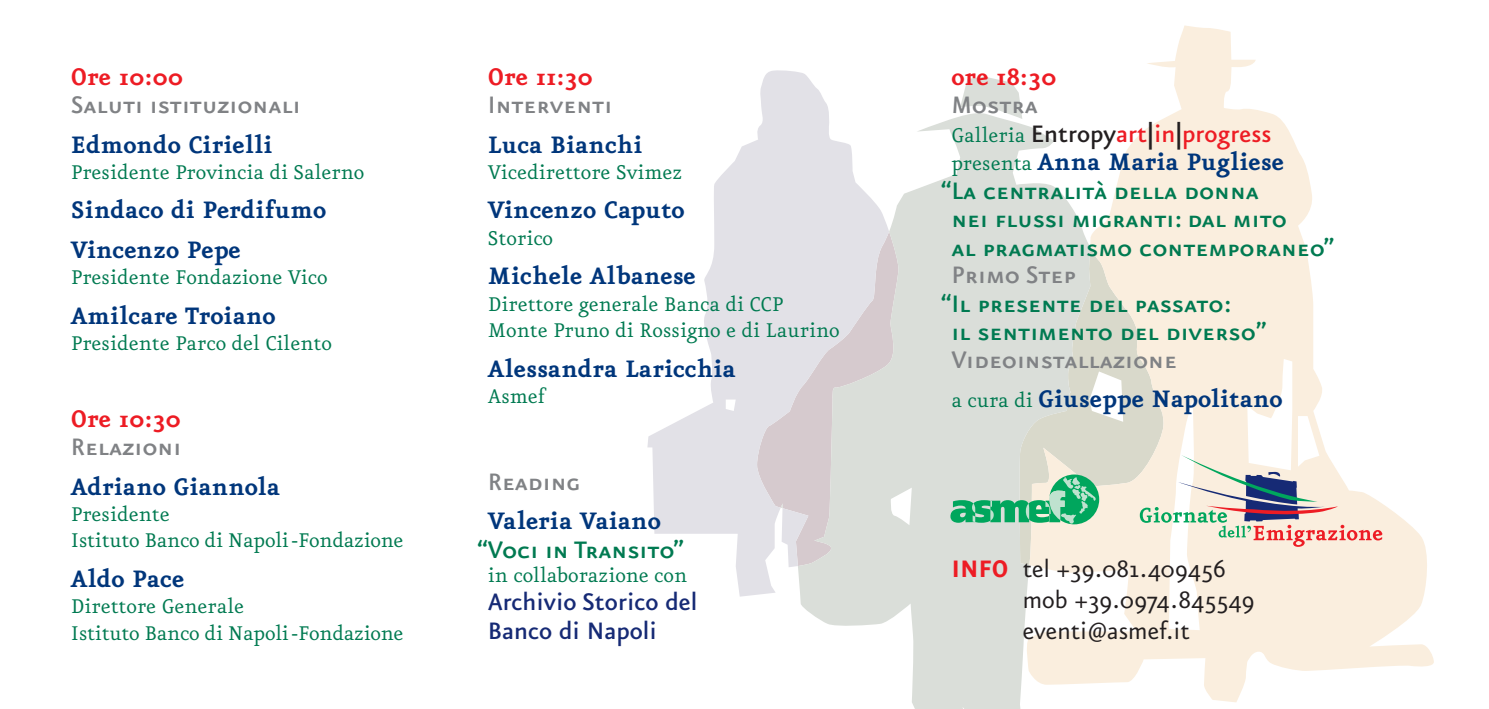
<style>
.page{position:relative;width:1489px;height:709px;background:#fff}
.page>*{position:absolute;margin:0;border:0;box-sizing:border-box;transform-origin:0 0}
.t1{font:700 28.5px/39.8px "Eureka";color:#00367b}
.t2{font:28.5px/28.5px "Eureka Sans Medium Caps";color:#007a51}
.t3{font:28.5px "Eureka Sans Medium Caps";color:#808285}
.t4{font:28.5px/31px "Eureka Sans";color:#231f20}
.t5{font:700 28.5px "Eureka";color:#ed1c24}
.t6{font:500 28.5px/28.5px "Eureka Sans";color:#162a75}
.t7{font:500 28.5px "Eureka Sans";color:#ed1c24}
.t8{font:23.75px/26.2px "Eureka";color:#007a51}
.s1{font-family:"Eureka";font-weight:400;font-size:23.75px;color:#007a51}
.s2{color:#231f20}
.s3{font-weight:400;font-size:23.75px;color:#007a51}
.s4{font-weight:700;color:#ed1c24}
</style>
<div class="page">
<svg style="left:800px;top:77px;width:224px;height:632px;fill:#daded9"></svg>
<svg style="left:647px;top:70px;width:242px;height:526px;fill:#e2e1e7"></svg>
<svg style="left:1024px;top:25px;width:409px;height:677px"></svg>
<svg style="left:950px;top:474px;width:149px;height:50px;background:#81c8a4"></svg>
<svg style="left:1139px;top:455px;width:243px;height:92px"></svg>
<p class="t5" style="left:71px;top:68px;width:114px">Ore 10:00</p>
<p class="t3" style="left:71px;top:86px;width:231px">Saluti istituzionali</p>
<p class="t1" style="left:71px;top:127px;width:203px">Edmondo Cirielli</p>
<p class="t8" style="left:71px;top:163px;width:295px">Presidente Provincia di Salerno</p>
<p class="t1" style="left:71px;top:193px;width:257px">Sindaco di Perdifumo<br>Vincenzo Pepe</p>
<p class="t8" style="left:71px;top:268px;width:258px">Presidente Fondazione Vico</p>
<p class="t1" style="left:71px;top:299px;width:206px">Amilcare Troiano</p>
<p class="t8" style="left:71px;top:334px;width:262px">Presidente Parco del Cilento</p>
<p class="t5" style="left:71px;top:410px;width:112px">Ore 10:30</p>
<p class="t3" style="left:71px;top:428px;width:112px">Relazioni</p>
<p class="t1" style="left:71px;top:469px;width:211px">Adriano Giannola</p>
<p class="t8" style="left:71px;top:505px;width:334px">Presidente<br>Istituto Banco di Napoli -Fondazione</p>
<p class="t1" style="left:71px;top:562px;width:115px">Aldo Pace</p>
<p class="t8" style="left:71px;top:597px;width:334px">Direttore Generale<br>Istituto Banco di Napoli -Fondazione</p>
<p class="t5" style="left:488px;top:68px;width:106px">Ore 11:30</p>
<p class="t3" style="left:488px;top:86px;width:126px">Interventi</p>
<p class="t1" style="left:488px;top:127px;width:156px">Luca Bianchi</p>
<p class="t8" style="left:488px;top:163px;width:196px">Vicedirettore Svimez</p>
<p class="t1" style="left:488px;top:193px;width:198px">Vincenzo Caputo</p>
<p class="t8" style="left:488px;top:228px;width:67px">Storico</p>
<p class="t1" style="left:488px;top:259px;width:209px">Michele Albanese</p>
<p class="t8" style="left:488px;top:294px;width:353px">Direttore generale Banca di CCP<br>Monte Pruno di Rossigno e di Laurino</p>
<p class="t1" style="left:488px;top:351px;width:249px">Alessandra Laricchia</p>
<p class="t8" style="left:488px;top:387px;width:60px">Asmef</p>
<p class="t3" style="left:488px;top:463px;width:94px">Reading</p>
<p class="t1" style="left:488px;top:504px;width:174px">Valeria Vaiano</p>
<p class="t2" style="left:477px;top:533px;width:208px">“Voci in Transito”</p>
<p class="t8" style="left:488px;top:565px;width:201px">in collaborazione con</p>
<p class="t6" style="left:488px;top:589px;width:211px">Archivio Storico del<br>Banco di Napoli</p>
<p class="t5" style="left:951px;top:68px;width:107px">ore 18:30</p>
<p class="t3" style="left:951px;top:86px;width:88px">Mostra</p>
<p class="t7" style="left:951px;top:121px;width:321px"><span class="s1">Galleria</span> <span class="s2">Entropy</span>art<span class="s2">|</span>in<span class="s2">|</span>progress</p>
<p class="t1" style="left:951px;top:145px;width:334px"><span class="s3">presenta</span> Anna Maria Pugliese</p>
<p class="t2" style="left:951px;top:174px;width:384px;text-indent:-10px">“La centralità della donna<br>nei flussi migranti: dal mito<br>al pragmatismo contemporaneo”</p>
<p class="t3" style="left:951px;top:257px;width:126px">Primo Step</p>
<p class="t2" style="left:951px;top:288px;width:316px;text-indent:-10px">“Il presente del passato:<br>il sentimento del diverso”</p>
<p class="t3" style="left:951px;top:342px;width:227px">Videoinstallazione</p>
<p class="t1" style="left:951px;top:381px;width:333px"><span class="s3">a cura di</span> Giuseppe Napolitano</p>
<p class="t4" style="left:1022px;top:554px;width:233px;text-indent:-71px"><span class="s4">INFO</span> tel +39.081.409456 mob +39.0974.845549 eventi@asmef.it</p>
</div>
